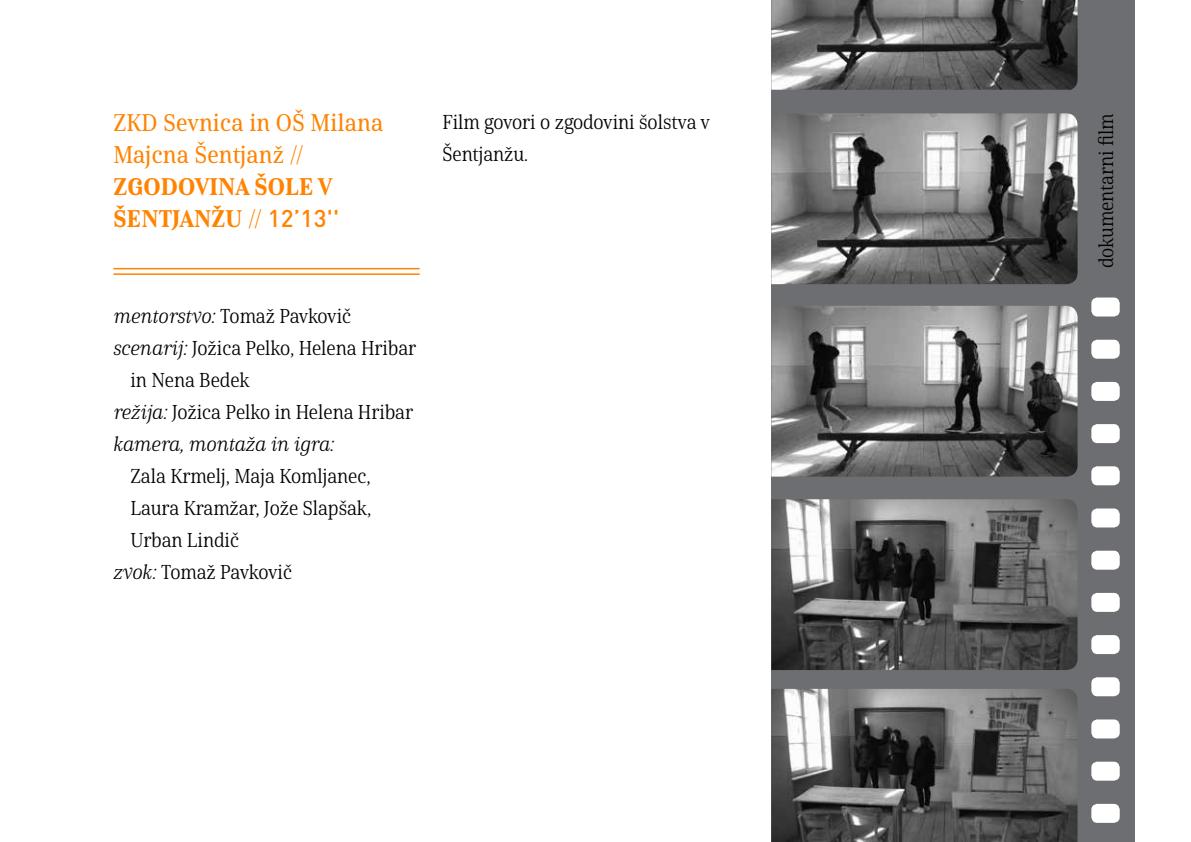
<style>
.page{position:relative;width:1191px;height:842px;background:#fff}
.page>*{position:absolute;margin:0;border:0;box-sizing:border-box;transform-origin:0 0}
.t1{font:24px/32px "Cabrito Serif Con Med";letter-spacing:.01em;color:#ff8300}
.t2{font:24px/32px "Cabrito Serif Con Bla";letter-spacing:.01em;color:#ff8300}
.t3{font:20px/32px "Cabrito Serif Con Reg";color:#000}
.t4{font:20px "Cabrito Serif Con Reg It";color:#000}
.s1{font-family:"Cabrito Serif Con Med"}
.s2{font-family:"DIN BU Medium"}
.s3{font-family:"Cabrito Serif Con Reg It"}
</style>
<div class="page">
<div style="left:771px;top:0;width:363px;height:842px;background:#6d6e71"></div>
<hr style="left:113px;top:268px;width:307px;height:1px;background:#ff8300">
<hr style="left:113px;top:273px;width:307px;height:2px;background:#ff8300">
<img style="left:771px;top:0;width:306px;height:90px">
<img style="left:771px;top:113px;width:306px;height:171px">
<img style="left:771px;top:306px;width:306px;height:171px">
<img style="left:771px;top:499px;width:306px;height:171px">
<div style="left:1091px;top:424px;width:28px;height:19px;background:#fff;border-radius:6px"></div>
<div style="left:1091px;top:719px;width:28px;height:19px;background:#fff;border-radius:6px"></div>
<div style="left:1091px;top:551px;width:28px;height:19px;background:#fff;border-radius:6px"></div>
<div style="left:1091px;top:508px;width:28px;height:19px;background:#fff;border-radius:6px"></div>
<div style="left:1091px;top:340px;width:28px;height:19px;background:#fff;border-radius:6px"></div>
<div style="left:1091px;top:635px;width:28px;height:19px;background:#fff;border-radius:6px"></div>
<div style="left:1091px;top:466px;width:28px;height:19px;background:#fff;border-radius:6px"></div>
<div style="left:1091px;top:762px;width:28px;height:19px;background:#fff;border-radius:6px"></div>
<div style="left:1091px;top:804px;width:28px;height:19px;background:#fff;border-radius:6px"></div>
<div style="left:1091px;top:297px;width:28px;height:19px;background:#fff;border-radius:6px"></div>
<div style="left:1091px;top:593px;width:28px;height:19px;background:#fff;border-radius:6px"></div>
<div style="left:1091px;top:382px;width:28px;height:19px;background:#fff;border-radius:6px"></div>
<div style="left:1091px;top:677px;width:28px;height:19px;background:#fff;border-radius:6px"></div>
<img style="left:771px;top:689px;width:306px;height:153px">
<p class="t1" style="left:113px;top:107px;width:271px">ZKD Sevnica in OŠ Milana<br>Majcna Šentjanž //</p>
<p class="t2" style="left:113px;top:171px;width:227px">ZGODOVINA ŠOLE V<br>ŠENTJANŽU <span class="s1">//</span> <span class="s2">12’13''</span></p>
<p class="t3" style="left:442px;top:106px;width:269px">Film govori o zgodovini šolstva v<br>Šentjanžu.</p>
<p class="t3" style="left:113px;top:301px;width:239px"><span class="s3">mentorstvo:</span> Tomaž Pavkovič</p>
<p class="t3" style="left:113px;top:333px;width:304px"><span class="s3">scenarij:</span> Jožica Pelko, Helena Hribar</p>
<p class="t3" style="left:130px;top:365px;width:121px">in Nena Bedek</p>
<p class="t3" style="left:113px;top:397px;width:301px"><span class="s3">režija:</span> Jožica Pelko in Helena Hribar</p>
<p class="t4" style="left:113px;top:433px;width:222px">kamera, montaža in igra:</p>
<p class="t3" style="left:130px;top:461px;width:242px">Zala Krmelj, Maja Komljanec,</p>
<p class="t3" style="left:130px;top:493px;width:242px">Laura Kramžar, Jože Slapšak,</p>
<p class="t3" style="left:130px;top:525px;width:110px">Urban Lindič</p>
<p class="t3" style="left:113px;top:557px;width:180px"><span class="s3">zvok:</span> Tomaž Pavkovič</p>
<p class="t3" style="left:1090px;top:268px;width:157px;rotate:-90deg">dokumentarni film</p>
</div>
